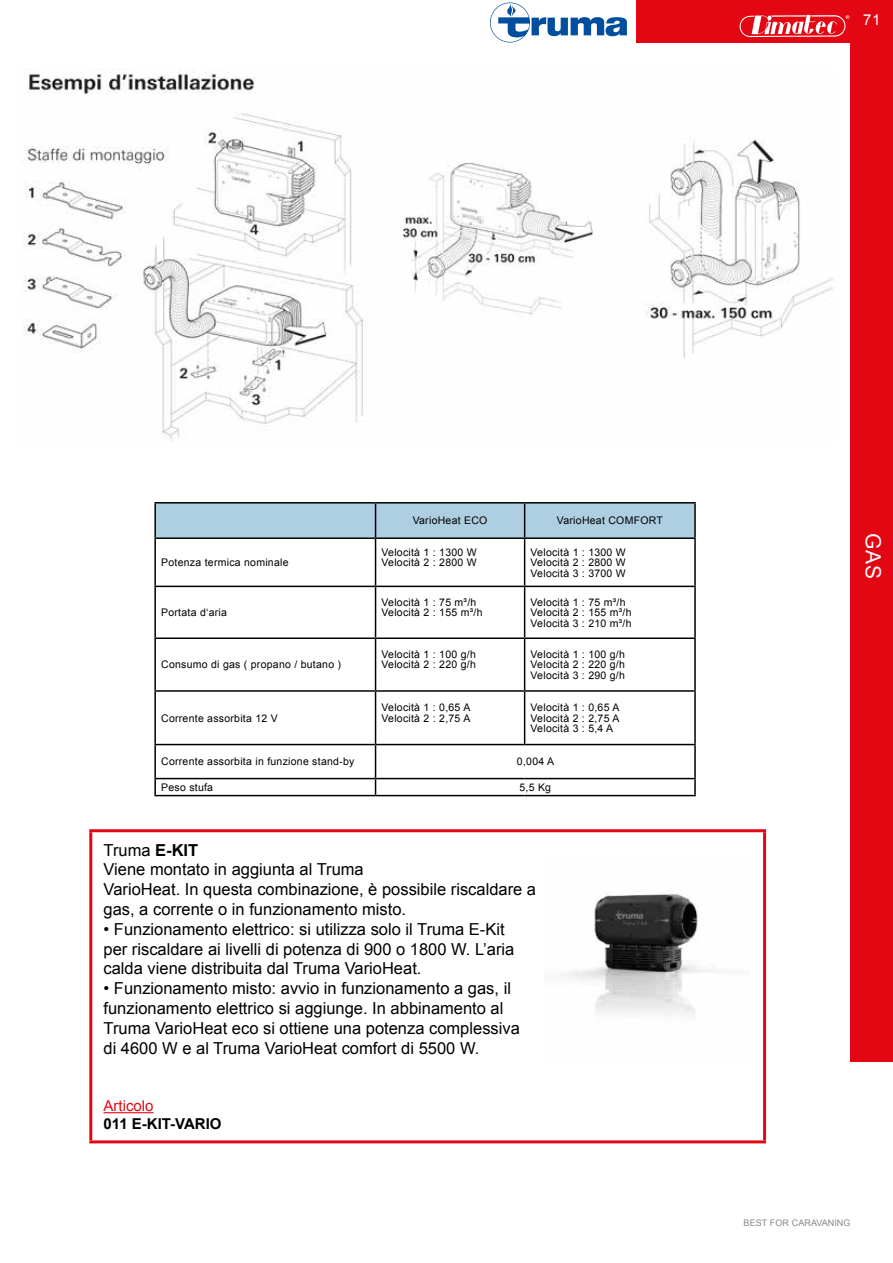
<style>
.page{position:relative;width:893px;height:1263px;background:#fff}
.page>*{position:absolute;margin:0;border:0;box-sizing:border-box;transform-origin:0 0}
.t1{font:21px "Arial";color:#fff}
.t2{font:16.5px/19.8px "Arial";color:#000}
.t3{font:700 15px "Arial";color:#000}
.t4{font:15px "Arial";color:#e30613}
.t5{font:15px "Arial";color:#fff}
.t6{font:10.5px/10.5px "Arial";letter-spacing:.025em;color:#000}
.t7{font:9px "Arial";letter-spacing:.005em;color:#878787}
.s1{font-weight:700}
</style>
<div class="page">
<div style="left:636px;top:0;width:257px;height:43px;background:#e30613"></div>
<svg style="left:739px;top:15px;width:110px;height:22px"></svg>
<div style="left:850px;top:41px;width:43px;height:1021px;background:#e30613"></div>
<svg style="left:490px;top:3px;width:137px;height:40px"></svg>
<div style="left:156px;top:503px;width:538px;height:34px;background:#aecee1"></div>
<hr style="left:154px;top:502px;width:222px;height:1px;background:#000">
<hr style="left:154px;top:503px;width:2px;height:34px;background:#000">
<hr style="left:376px;top:502px;width:149px;height:1px;background:#000">
<hr style="left:375px;top:503px;width:1px;height:34px;background:#000">
<hr style="left:525px;top:502px;width:171px;height:1px;background:#000">
<hr style="left:524px;top:503px;width:1px;height:34px;background:#000">
<hr style="left:694px;top:503px;width:2px;height:34px;background:#000">
<hr style="left:154px;top:537px;width:222px;height:2px;background:#000">
<hr style="left:154px;top:539px;width:2px;height:47px;background:#000">
<hr style="left:376px;top:537px;width:149px;height:2px;background:#000">
<hr style="left:375px;top:539px;width:1px;height:47px;background:#000">
<hr style="left:525px;top:537px;width:171px;height:2px;background:#000">
<hr style="left:524px;top:539px;width:1px;height:47px;background:#000">
<hr style="left:694px;top:539px;width:2px;height:47px;background:#000">
<hr style="left:154px;top:586px;width:222px;height:1px;background:#000">
<hr style="left:154px;top:587px;width:2px;height:50px;background:#000">
<hr style="left:376px;top:586px;width:149px;height:1px;background:#000">
<hr style="left:375px;top:587px;width:1px;height:50px;background:#000">
<hr style="left:525px;top:586px;width:171px;height:1px;background:#000">
<hr style="left:524px;top:587px;width:1px;height:50px;background:#000">
<hr style="left:694px;top:587px;width:2px;height:50px;background:#000">
<hr style="left:154px;top:637px;width:222px;height:2px;background:#000">
<hr style="left:154px;top:639px;width:2px;height:51px;background:#000">
<hr style="left:376px;top:637px;width:149px;height:2px;background:#000">
<hr style="left:375px;top:639px;width:1px;height:51px;background:#000">
<hr style="left:525px;top:637px;width:171px;height:2px;background:#000">
<hr style="left:524px;top:639px;width:1px;height:51px;background:#000">
<hr style="left:694px;top:639px;width:2px;height:51px;background:#000">
<hr style="left:154px;top:690px;width:222px;height:2px;background:#000">
<hr style="left:154px;top:692px;width:2px;height:52px;background:#000">
<hr style="left:376px;top:690px;width:149px;height:2px;background:#000">
<hr style="left:375px;top:692px;width:1px;height:52px;background:#000">
<hr style="left:525px;top:690px;width:171px;height:2px;background:#000">
<hr style="left:524px;top:692px;width:1px;height:52px;background:#000">
<hr style="left:694px;top:692px;width:2px;height:52px;background:#000">
<hr style="left:154px;top:744px;width:222px;height:1px;background:#000">
<hr style="left:154px;top:745px;width:2px;height:33px;background:#000">
<hr style="left:376px;top:744px;width:149px;height:1px;background:#000">
<hr style="left:375px;top:745px;width:1px;height:33px;background:#000">
<hr style="left:525px;top:744px;width:171px;height:1px;background:#000">
<hr style="left:694px;top:745px;width:2px;height:33px;background:#000">
<hr style="left:154px;top:778px;width:222px;height:1px;background:#000">
<svg style="left:154px;top:779px;width:2px;height:16px"></svg>
<hr style="left:376px;top:778px;width:149px;height:1px;background:#000">
<svg style="left:375px;top:779px;width:1px;height:16px"></svg>
<hr style="left:525px;top:778px;width:171px;height:1px;background:#000">
<svg style="left:694px;top:779px;width:2px;height:16px"></svg>
<hr style="left:154px;top:795px;width:222px;height:1px;background:#000">
<hr style="left:376px;top:795px;width:149px;height:1px;background:#000">
<hr style="left:525px;top:795px;width:171px;height:1px;background:#000">
<img style="left:23px;top:68px;width:811px;height:372px">
<img style="left:561px;top:892px;width:156px;height:124px">
<hr style="left:89px;top:829px;width:677px;height:3px;background:#e30613">
<hr style="left:89px;top:832px;width:3px;height:308px;background:#e30613">
<hr style="left:763px;top:832px;width:3px;height:308px;background:#e30613">
<hr style="left:89px;top:1140px;width:677px;height:3px;background:#e30613">
<hr style="left:104px;top:1112px;width:50px;height:1px;background:#e30613">
<h3 class="t5" style="left:863px;top:9px;width:19px">71</h3>
<p class="t6" style="left:413px;top:515px;width:76px">VarioHeat ECO</p>
<p class="t6" style="left:557px;top:515px;width:107px">VarioHeat COMFORT</p>
<p class="t6" style="left:161px;top:557px;width:129px">Potenza termica nominale</p>
<p class="t6" style="left:382px;top:547px;width:97px">Velocità 1 : 1300 W<br>Velocità 2 : 2800 W</p>
<p class="t6" style="left:531px;top:547px;width:97px;text-align:justify">Velocità 1 : 1300 W Velocità 2 : 2800 W Velocità 3 : 3700 W</p>
<p class="t6" style="left:161px;top:607px;width:67px">Portata d‘aria</p>
<p class="t6" style="left:382px;top:597px;width:102px">Velocità 1 : 75 m³/h<br>Velocità 2 : 155 m³/h</p>
<p class="t6" style="left:531px;top:597px;width:102px">Velocità 1 : 75 m³/h<br>Velocità 2 : 155 m³/h<br>Velocità 3 : 210 m³/h</p>
<p class="t6" style="left:161px;top:660px;width:181px">Consumo di gas ( propano / butano )</p>
<p class="t6" style="left:382px;top:649px;width:96px">Velocità 1 : 100 g/h<br>Velocità 2 : 220 g/h</p>
<p class="t6" style="left:531px;top:649px;width:96px;text-align:justify">Velocità 1 : 100 g/h Velocità 2 : 220 g/h Velocità 3 : 290 g/h</p>
<p class="t6" style="left:161px;top:713px;width:118px">Corrente assorbita 12 V</p>
<p class="t6" style="left:382px;top:702px;width:90px">Velocità 1 : 0,65 A<br>Velocità 2 : 2,75 A</p>
<p class="t6" style="left:531px;top:702px;width:90px;text-align:justify">Velocità 1 : 0,65 A Velocità 2 : 2,75 A Velocità 3 : 5,4 A</p>
<p class="t6" style="left:161px;top:756px;width:195px">Corrente assorbita in funzione stand-by</p>
<p class="t6" style="left:517px;top:756px;width:39px">0,004 A</p>
<p class="t6" style="left:161px;top:782px;width:53px">Peso stufa</p>
<p class="t6" style="left:519px;top:782px;width:33px">5,5 Kg</p>
<h2 class="t2" style="left:104px;top:840px;width:434px">Truma <span class="s1">E-KIT<br></span>Viene montato in aggiunta al Truma<br>VarioHeat. In questa combinazione, è possibile riscaldare a gas, a corrente o in funzionamento misto.</h2>
<h2 class="t2" style="left:104px;top:919px;width:412px">• Funzionamento elettrico: si utilizza solo il Truma E-Kit per riscaldare ai livelli di potenza di 900 o 1800 W. L’aria calda viene distribuita dal Truma VarioHeat.</h2>
<h2 class="t2" style="left:104px;top:978px;width:418px">• Funzionamento misto: avvio in funzionamento a gas, il funzionamento elettrico si aggiunge. In abbinamento al Truma VarioHeat eco si ottiene una potenza complessiva di 4600 W e al Truma VarioHeat comfort di 5500 W.</h2>
<h3 class="t4" style="left:104px;top:1096px;width:52px">Articolo</h3>
<h3 class="t3" style="left:104px;top:1114px;width:120px">011 E-KIT-VARIO</h3>
<h1 class="t1" style="left:887px;top:533px;width:48px;rotate:90deg">GAS</h1>
<p class="t7" style="left:744px;top:1217px;width:108px">BEST FOR CARAVANING</p>
</div>
